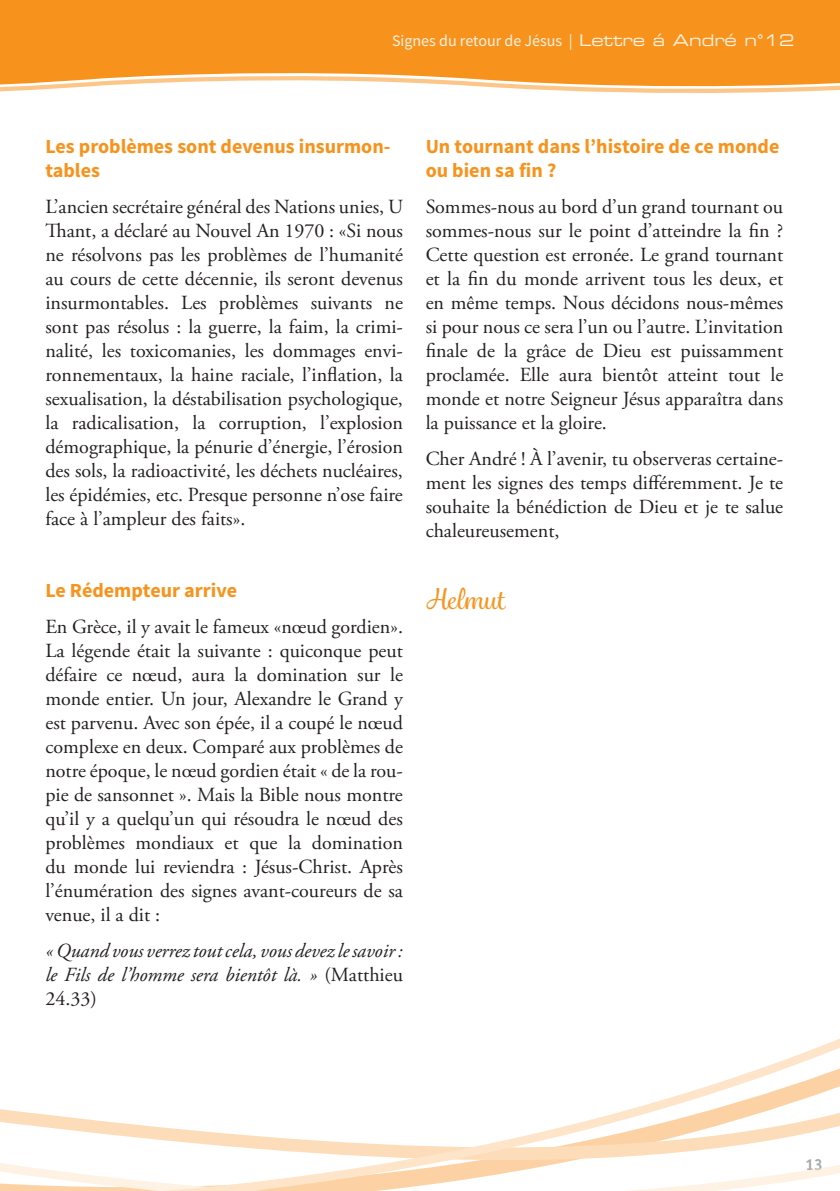
<style>
.page{position:relative;width:840px;height:1191px;background:#fff}
.page>*{position:absolute;margin:0;border:0;box-sizing:border-box;transform-origin:0 0}
.AB_11_Helmut_-_franz{font:500 28px "Grafolita Script";color:#f7931d}
.AB_02_Grundtext_-_fr{font:20px/24px "Adobe Garamond Pro";color:#231f20;text-align:justify}
.AB_03_Zwischenübersc{font:700 20px/24px "Source Sans Pro";color:#f7931d}
.AB_02_Grundtext_-_fr-2{font:italic 20px/24px "Adobe Garamond Pro";color:#231f20;text-align:justify}
.AB_-_Kopfzeile_-_Tit{font:16px "Source Sans Pro";color:#fef2e3}
.t1{font:700 16px "Officina Sans";color:#a8a9ad}
.s1{font-family:"Eurostile LT Std Ex 2"}
.s2{font-style:normal}
</style>
<div class="page">
<svg style="left:0;top:0;width:839px;height:93px;background:#f89f37"></svg>
<svg style="left:0;top:1039px;width:839px;height:152px"></svg>
<p class="AB_-_Kopfzeile_-_Tit" style="left:392px;top:31px;width:404px">Signes du retour de Jésus | <span class="s1">Lettre á André n°12</span></p>
<p class="AB_03_Zwischenübersc" style="left:45px;top:135px;width:346px">Les problèmes sont devenus insurmon&shy;tables</p>
<p class="AB_02_Grundtext_-_fr" style="left:45px;top:195px;width:359px">L’ancien secrétaire général des Nations unies, U Thant, a déclaré au Nouvel An 1970 : «Si nous ne résolvons pas les problèmes de l’humanité au cours de cette décennie, ils seront devenus insurmontables. Les problèmes suivants ne sont pas résolus : la guerre, la faim, la crimi&shy;nalité, les toxicomanies, les dommages envi&shy;ronnementaux, la haine raciale, l’inflation, la sexualisation, la déstabilisation psychologique, la radicalisation, la corruption, l’explosion démographique, la pénurie d’énergie, l’érosion des sols, la radioactivité, les déchets nucléaires, les épidémies, etc. Presque personne n’ose faire face à l’ampleur des faits».</p>
<p class="AB_03_Zwischenübersc" style="left:45px;top:579px;width:193px">Le Rédempteur arrive</p>
<p class="AB_02_Grundtext_-_fr" style="left:45px;top:615px;width:359px">En Grèce, il y avait le fameux «nœud gordien».<br>La légende était la suivante : quiconque peut défaire ce nœud, aura la domination sur le monde entier. Un jour, Alexandre le Grand y est parvenu. Avec son épée, il a coupé le nœud complexe en deux. Comparé aux problèmes de notre époque, le nœud gordien était « de la rou&shy;pie de sansonnet ». Mais la Bible nous montre qu’il y a quelqu’un qui résoudra le nœud des problèmes mondiaux et que la domination du monde lui reviendra : Jésus-Christ. Après l’énumération des signes avant-coureurs de sa venue, il a dit :</p>
<p class="AB_02_Grundtext_-_fr-2" style="left:45px;top:939px;width:359px">« Quand vous verrez tout cela, vous devez le savoir : le Fils de l’homme sera bientôt là. » <span class="s2">(Matthieu 24.33)</span></p>
<p class="AB_03_Zwischenübersc" style="left:425px;top:135px;width:355px">Un tournant dans l’histoire de ce monde ou bien sa fin ?</p>
<p class="AB_02_Grundtext_-_fr" style="left:425px;top:195px;width:359px">Sommes-nous au bord d’un grand tournant ou sommes-nous sur le point d’atteindre la fin ?<br>Cette question est erronée. Le grand tournant et la fin du monde arrivent tous les deux, et en même temps. Nous décidons nous-mêmes si pour nous ce sera l’un ou l’autre. L’invitation finale de la grâce de Dieu est puissamment proclamée. Elle aura bientôt atteint tout le monde et notre Seigneur Jésus apparaîtra dans la puissance et la gloire.</p>
<p class="AB_02_Grundtext_-_fr" style="left:425px;top:447px;width:359px">Cher André ! À l’avenir, tu observeras certaine&shy;ment les signes des temps différemment. Je te souhaite la bénédiction de Dieu et je te salue chaleureusement,</p>
<p class="AB_11_Helmut_-_franz" style="left:425px;top:581px;width:80px">Helmut</p>
<p class="t1" style="left:804px;top:1154px;width:19px">13</p>
</div>
